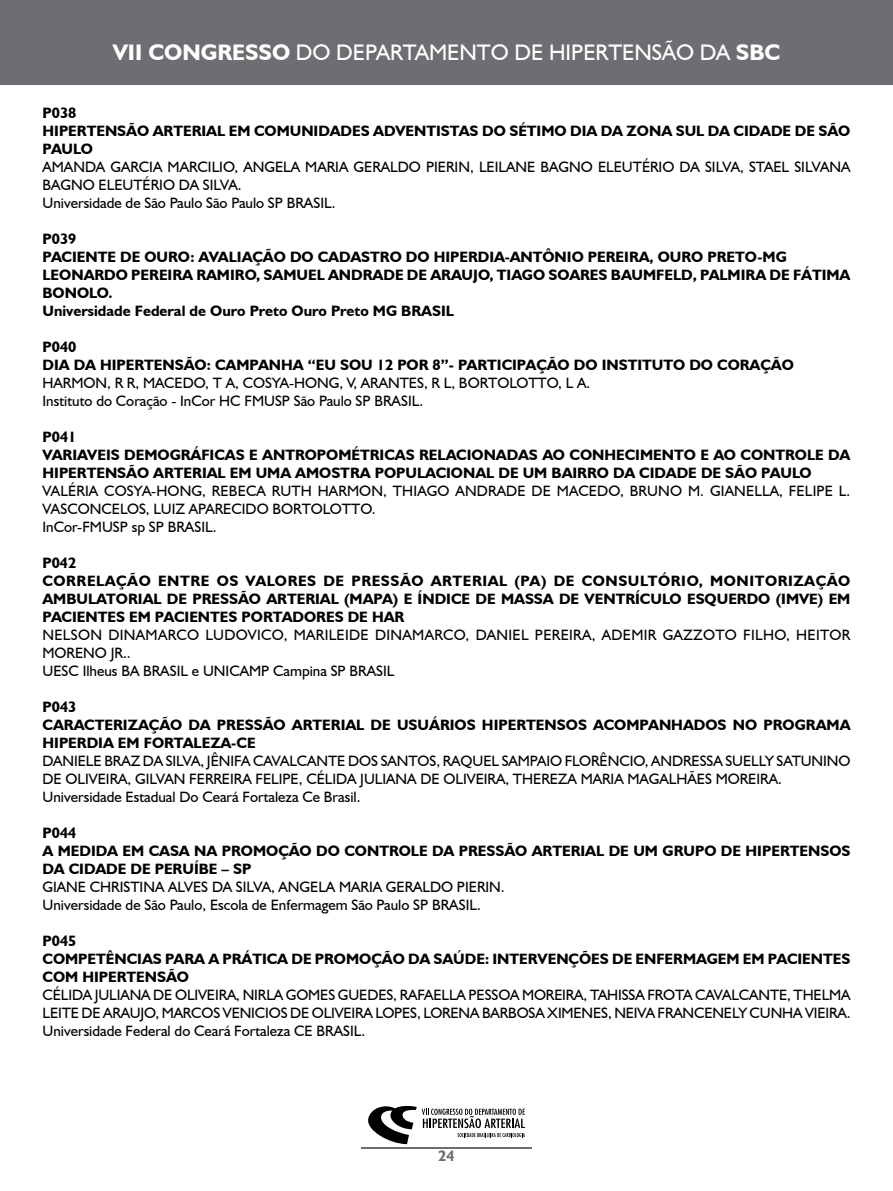
<style>
.page{position:relative;width:893px;height:1191px;background:#fff}
.page>*{position:absolute;margin:0;border:0;box-sizing:border-box;transform-origin:0 0}
.t1{font:22.5px "Humanist 521 BT";color:#fff}
.t2{font:700 22.5px "Humanist 521 BT";color:#fff}
.t3{font:700 15px/18px "Humanist 521 BT";color:#000}
.t4{font:15px/18px "Humanist 521 BT";color:#000}
.t5{font:15px/18px "Humanist 521 BT";letter-spacing:.02em;color:#000}
.t6{font:700 15px "Humanist 521 BT";color:#6d6e71}
.s1{font-weight:700}
</style>
<div class="page">
<hr style="left:361px;top:1147px;width:170px;height:2px;background:#6d6e71">
<div style="left:0;top:0;width:893px;height:85px;background:#6d6e71"></div>
<svg style="left:368px;top:1106px;width:157px;height:38px"></svg>
<h1 class="t2" style="left:113px;top:38px;width:69px">VII Congresso</h1>
<h1 class="t1" style="left:296px;top:38px;width:72px">do Departamento</h1>
<h1 class="t1" style="left:514px;top:38px;width:71px">de Hipertens</h1>
<h1 class="t1" style="left:662px;top:38px;width:120px">ão da <span class="s1">SBC</span></h1>
<p class="t3" style="left:43px;top:103px;width:809px">P038<br>HIPERTENSÃO ARTERIAL EM COMUNIDADES ADVENTISTAS DO SÉTIMO DIA DA ZONA SUL DA CIDADE DE SÃO<br>PAULO</p>
<p class="t4" style="left:43px;top:157px;width:809px">AMANDA GARCIA MARCILIO, ANGELA MARIA GERALDO PIERIN, LEILANE BAGNO ELEUTÉRIO DA SILVA, STAEL SILVANA<br>BAGNO ELEUTÉRIO DA SILVA.<br>Universidade de São Paulo São Paulo SP BRASIL.</p>
<p class="t3" style="left:43px;top:229px;width:809px">P039<br>PACIENTE DE OURO: AVALIAÇÃO DO CADASTRO DO HIPERDIA-ANTÔNIO PEREIRA, OURO PRETO-MG LEONARDO PEREIRA RAMIRO, SAMUEL ANDRADE DE ARAUJO, TIAGO SOARES BAUMFELD, PALMIRA DE FÁTIMA BONOLO.<br>Universidade Federal de Ouro Preto Ouro Preto MG BRASIL</p>
<p class="t3" style="left:43px;top:337px;width:753px">P040<br>DIA DA HIPERTENSÃO: CAMPANHA “EU SOU 12 POR 8”- PARTICIPAÇÃO DO INSTITUTO DO CORAÇÃO</p>
<p class="t4" style="left:43px;top:373px;width:549px">HARMON, R R, MACEDO, T A, COSYA-HONG, V, ARANTES, R L, BORTOLOTTO, L A.<br>Instituto do Coração - InCor HC FMUSP São Paulo SP BRASIL.</p>
<p class="t3" style="left:43px;top:427px;width:809px">P041<br>VARIAVEIS DEMOGRÁFICAS E ANTROPOMÉTRICAS RELACIONADAS AO CONHECIMENTO E AO CONTROLE DA<br>HIPERTENSÃO ARTERIAL EM UMA AMOSTRA POPULACIONAL DE UM BAIRRO DA CIDADE DE SÃO PAULO</p>
<p class="t4" style="left:43px;top:481px;width:809px">VALÉRIA COSYA-HONG, REBECA RUTH HARMON, THIAGO ANDRADE DE MACEDO, BRUNO M. GIANELLA, FELIPE L.<br>VASCONCELOS, LUIZ APARECIDO BORTOLOTTO.<br>InCor-FMUSP sp SP BRASIL.</p>
<p class="t3" style="left:43px;top:553px;width:809px">P042<br>CORRELAÇÃO ENTRE OS VALORES DE PRESSÃO ARTERIAL (PA) DE CONSULTÓRIO, MONITORIZAÇÃO AMBULATORIAL DE PRESSÃO ARTERIAL (MAPA) E ÍNDICE DE MASSA DE VENTRÍCULO ESQUERDO (IMVE) EM PACIENTES EM PACIENTES PORTADORES DE HAR</p>
<p class="t5" style="left:43px;top:625px;width:809px">NELSON DINAMARCO LUDOVICO, MARILEIDE DINAMARCO, DANIEL PEREIRA, ADEMIR GAZZOTO FILHO, HEITOR<br>MORENO JR..<br>UESC Ilheus BA BRASIL e UNICAMP Campina SP BRASIL</p>
<p class="t3" style="left:43px;top:697px;width:809px">P043<br>CARACTERIZAÇÃO DA PRESSÃO ARTERIAL DE USUÁRIOS HIPERTENSOS ACOMPANHADOS NO PROGRAMA<br>HIPERDIA EM FORTALEZA-CE</p>
<p class="t4" style="left:43px;top:751px;width:809px">DANIELE BRAZ DA SILVA, JÊNIFA CAVALCANTE DOS SANTOS, RAQUEL SAMPAIO FLORÊNCIO, ANDRESSA SUELLY SATUNINO<br>DE OLIVEIRA, GILVAN FERREIRA FELIPE, CÉLIDA JULIANA DE OLIVEIRA, THEREZA MARIA MAGALHÃES MOREIRA.<br>Universidade Estadual Do Ceará Fortaleza Ce Brasil.</p>
<p class="t3" style="left:43px;top:823px;width:809px">P044<br>A MEDIDA EM CASA NA PROMOÇÃO DO CONTROLE DA PRESSÃO ARTERIAL DE UM GRUPO DE HIPERTENSOS<br>DA CIDADE DE PERUÍBE – SP</p>
<p class="t4" style="left:43px;top:877px;width:464px">GIANE CHRISTINA ALVES DA SILVA, ANGELA MARIA GERALDO PIERIN.<br>Universidade de São Paulo, Escola de Enfermagem São Paulo SP BRASIL.</p>
<p class="t3" style="left:43px;top:931px;width:809px">P045<br>COMPETÊNCIAS PARA A PRÁTICA DE PROMOÇÃO DA SAÚDE: INTERVENÇÕES DE ENFERMAGEM EM PACIENTES<br>COM HIPERTENSÃO</p>
<p class="t4" style="left:43px;top:985px;width:809px;text-align:justify">CÉLIDA JULIANA DE OLIVEIRA, NIRLA GOMES GUEDES, RAFAELLA PESSOA MOREIRA, TAHISSA FROTA CAVALCANTE, THELMA LEITE DE ARAUJO, MARCOS VENICIOS DE OLIVEIRA LOPES, LORENA BARBOSA XIMENES, NEIVA FRANCENELY CUNHA VIEIRA.<br>Universidade Federal do Ceará Fortaleza CE BRASIL.</p>
<p class="t6" style="left:438px;top:1146px;width:18px">24</p>
</div>
